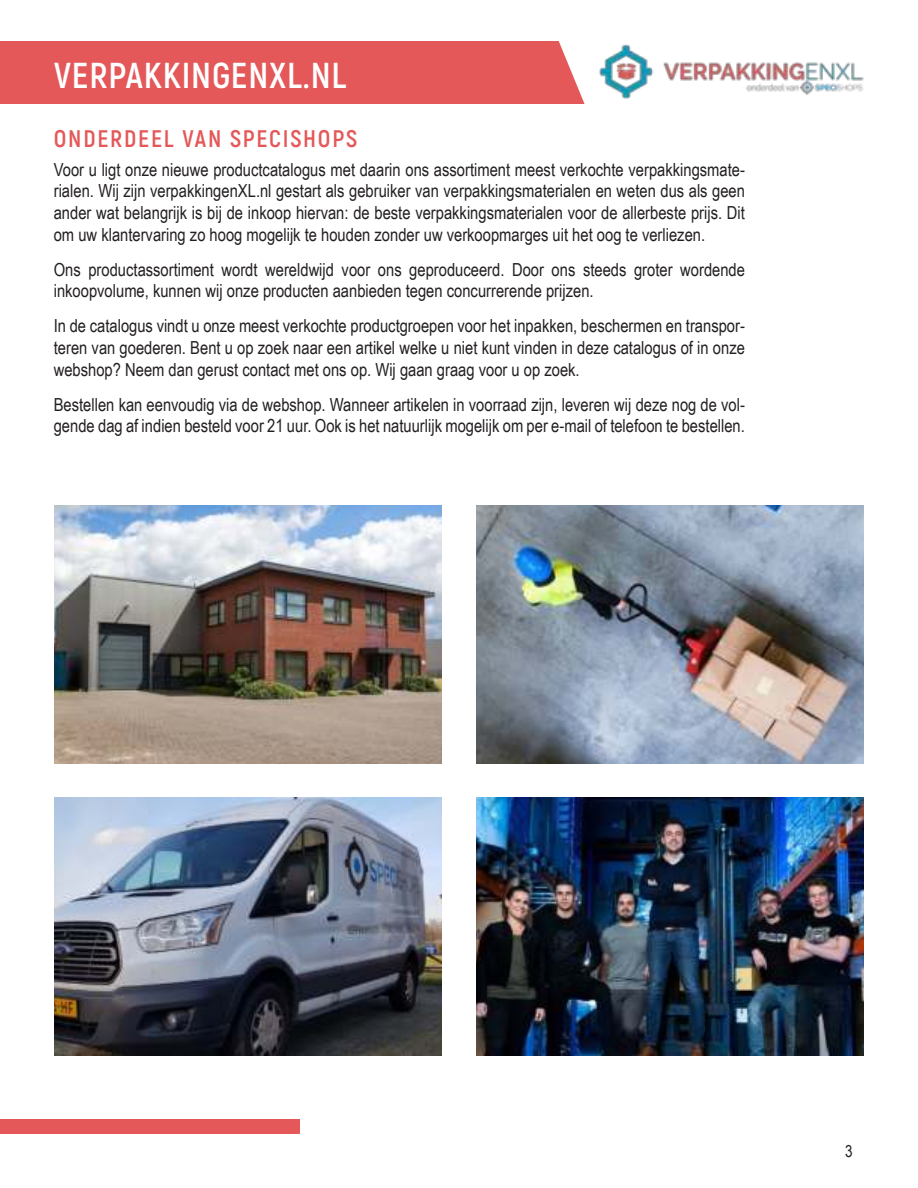
<style>
.page{position:relative;width:918px;height:1188px;background:#fff}
.page>*{position:absolute;margin:0;border:0;box-sizing:border-box;transform-origin:0 0}
.t1{font:700 36px "Akrobat";letter-spacing:.025em;color:#fff}
.t2{font:700 24px "Akrobat";letter-spacing:.075em;color:#e45859}
.t3{font:18px/21.6px "Arial Narrow";color:#231f20;text-align:justify}
.t4{font:16.5px "Arial Narrow";color:#231f20}
</style>
<div class="page">
<div style="left:0;top:41px;width:864px;height:63px;background:#e45859"></div>
<svg style="left:558px;top:41px;width:306px;height:63px"></svg>
<img style="left:600px;top:44px;width:264px;height:54px">
<img style="left:54px;top:505px;width:387px;height:259px">
<img style="left:54px;top:797px;width:387px;height:258px">
<img style="left:477px;top:505px;width:387px;height:259px">
<img style="left:477px;top:797px;width:387px;height:258px">
<div style="left:0;top:1119px;width:299px;height:15px;background:#e45859"></div>
<h1 class="t1" style="left:54px;top:58px;width:294px">VERPAKKINGENXL.NL</h1>
<h2 class="t2" style="left:54px;top:128px;width:305px">ONDERDEEL VAN SPECISHOPS</h2>
<p class="t3" style="left:54px;top:160px;width:693px">Voor u ligt onze nieuwe productcatalogus met daarin ons assortiment meest verkochte verpakkingsmate&shy;rialen. Wij zijn verpakkingenXL.nl gestart als gebruiker van verpakkingsmaterialen en weten dus als geen ander wat belangrijk is bij de inkoop hiervan: de beste verpakkingsmaterialen voor de allerbeste prijs. Dit om uw klantervaring zo hoog mogelijk te houden zonder uw verkoopmarges uit het oog te verliezen.</p>
<p class="t3" style="left:54px;top:260px;width:693px">Ons productassortiment wordt wereldwijd voor ons geproduceerd. Door ons steeds groter wordende inkoopvolume, kunnen wij onze producten aanbieden tegen concurrerende prijzen.</p>
<p class="t3" style="left:54px;top:317px;width:693px">In de catalogus vindt u onze meest verkochte productgroepen voor het inpakken, beschermen en transpor&shy;teren van goederen. Bent u op zoek naar een artikel welke u niet kunt vinden in deze catalogus of in onze webshop? Neem dan gerust contact met ons op. Wij gaan graag voor u op zoek.</p>
<p class="t3" style="left:54px;top:395px;width:693px">Bestellen kan eenvoudig via de webshop. Wanneer artikelen in voorraad zijn, leveren wij deze nog de vol&shy;gende dag af indien besteld voor 21 uur. Ook is het natuurlijk mogelijk om per e-mail of telefoon te bestellen.</p>
<p class="t4" style="left:845px;top:1145px;width:9px">3</p>
</div>
